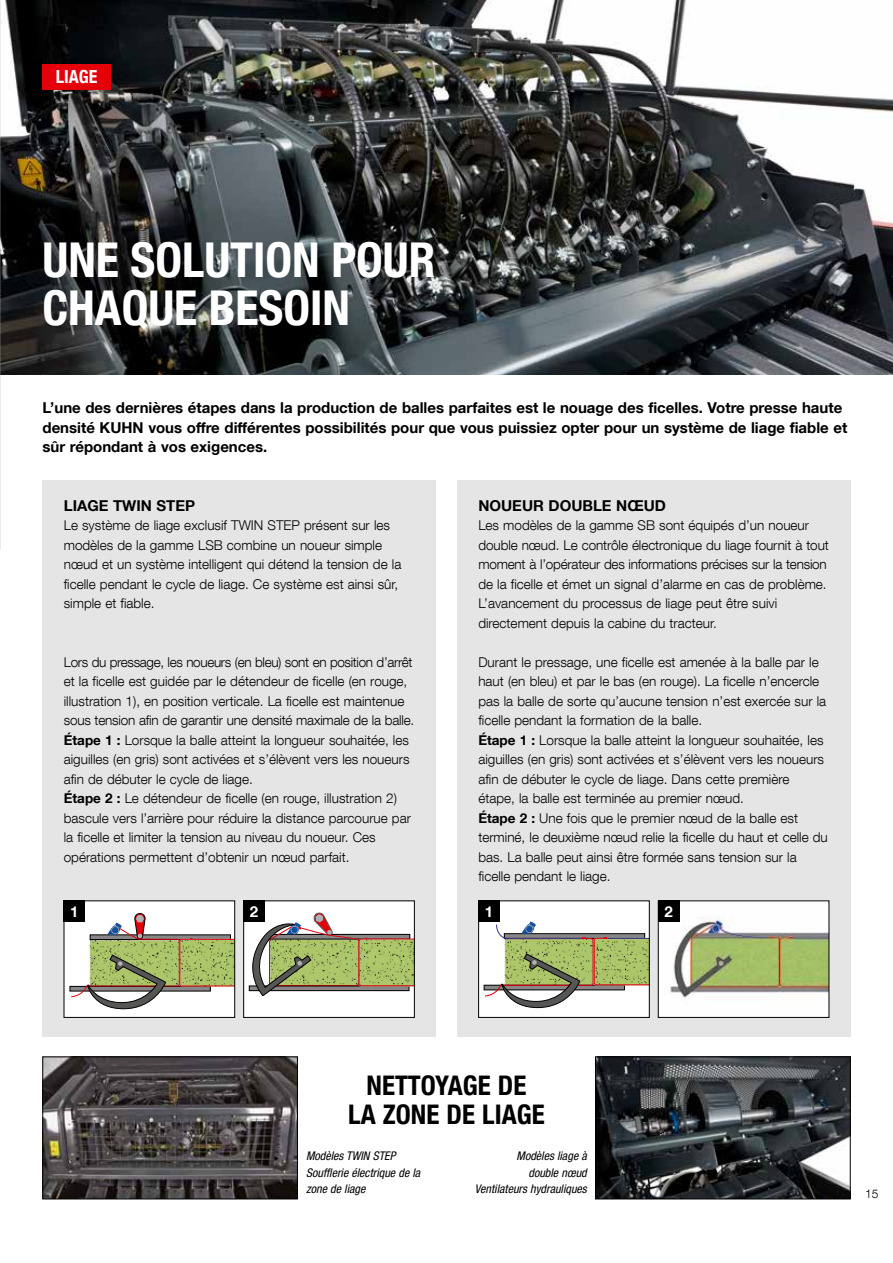
<style>
.page{position:relative;width:893px;height:1263px;background:#fff}
.page>*{position:absolute;margin:0;border:0;box-sizing:border-box;transform-origin:0 0}
.t1{font:700 condensed 48px/48px "Helvetica Neue LT Com";color:#fff}
.t2{font:700 condensed 27px/28.5px "Helvetica Neue LT Com";color:#000;text-align:center}
.t3{font:700 condensed 18px "Helvetica Neue LT Com";color:#fff}
.t4{font:700 15px/19.5px "Helvetica Neue LT Com";color:#000}
.t5{font:700 15px "Helvetica Neue LT Com";color:#fff}
.t6{font:300 13.5px/19.5px "Helvetica Neue LT Com";color:#000}
.t7{font:italic condensed 12px/16.5px "Helvetica Neue LT Com";color:#000}
.t8{font:300 12px "Helvetica Neue LT Com";color:#000}
.s1{font-weight:700}
</style>
<div class="page">
<img style="left:1px;top:0;width:892px;height:374px">
<svg style="left:595px;top:1056px;width:256px;height:143px"></svg>
<svg style="left:42px;top:1056px;width:256px;height:143px"></svg>
<div style="left:43px;top:481px;width:393px;height:556px;background:#e5e5e5"></div>
<div style="left:457px;top:481px;width:393px;height:556px;background:#e5e5e5"></div>
<div style="left:479px;top:901px;width:170px;height:116px;background:#fff"></div>
<img style="left:607px;top:933px;width:40px;height:58px">
<hr style="left:607px;top:938px;width:42px;height:1px;background:#3b3c91">
<hr style="left:596px;top:984px;width:53px;height:1px;background:#e3000c">
<svg style="left:484px;top:921px;width:123px;height:87px"></svg>
<div style="left:478px;top:901px;width:171px;height:117px;border:1px solid #000"></div>
<img style="left:0;top:0;width:1px;height:550px">
<img style="left:664px;top:903px;width:163px;height:113px">
<div style="left:658px;top:901px;width:171px;height:117px;border:1px solid #000"></div>
<div style="left:43px;top:64px;width:68px;height:25px;background:#e3000b"></div>
<div style="left:64px;top:901px;width:171px;height:116px;background:#fff"></div>
<div style="left:70px;top:986px;width:140px;height:5px;border:1px solid #000"></div>
<svg style="left:71px;top:913px;width:162px;height:96px"></svg>
<div style="left:64px;top:901px;width:171px;height:117px;border:1px solid #000"></div>
<div style="left:244px;top:901px;width:170px;height:116px;background:#fff"></div>
<svg style="left:248px;top:912px;width:165px;height:84px"></svg>
<div style="left:243px;top:901px;width:172px;height:117px;border:1px solid #000"></div>
<div style="left:64px;top:901px;width:21px;height:21px;background:#000"></div>
<div style="left:478px;top:901px;width:22px;height:21px;background:#000"></div>
<div style="left:243px;top:901px;width:22px;height:21px;background:#000"></div>
<div style="left:658px;top:901px;width:21px;height:21px;background:#000"></div>
<h3 class="t3" style="left:56px;top:66px;width:43px">LIAGE</h3>
<h1 class="t1" style="left:43px;top:236px;width:394px">UNE SOLUTION POUR<br>CHAQUE BESOIN</h1>
<p class="t4" style="left:43px;top:397px;width:806px">L’une des dernières étapes dans la production de balles parfaites est le nouage des ficelles. Votre presse haute densité KUHN vous offre différentes possibilités pour que vous puissiez opter pour un système de liage fiable et sûr répondant à vos exigences.</p>
<p class="t4" style="left:64px;top:495px;width:133px">LIAGE TWIN STEP</p>
<p class="t6" style="left:64px;top:515px;width:339px">Le système de liage exclusif TWIN STEP présent sur les modèles de la gamme LSB combine un noueur simple nœud et un système intelligent qui détend la tension de la ficelle pendant le cycle de liage. Ce système est ainsi sûr, simple et fiable.</p>
<p class="t6" style="left:64px;top:652px;width:352px">Lors du pressage, les noueurs (en bleu) sont en position d’arrêt et la ficelle est guidée par le détendeur de ficelle (en rouge, illustration 1), en position verticale. La ficelle est maintenue sous tension afin de garantir une densité maximale de la balle.<br><span class="s1">Étape 1 :</span> Lorsque la balle atteint la longueur souhaitée, les aiguilles (en gris) sont activées et s’élèvent vers les noueurs afin de débuter le cycle de liage.<br><span class="s1">Étape 2 :</span> Le détendeur de ficelle (en rouge, illustration 2) bascule vers l’arrière pour réduire la distance parcourue par la ficelle et limiter la tension au niveau du noueur. Ces opérations permettent d’obtenir un nœud parfait.</p>
<p class="t4" style="left:478px;top:495px;width:189px">NOUEUR DOUBLE NŒUD</p>
<p class="t6" style="left:478px;top:515px;width:352px">Les modèles de la gamme SB sont équipés d’un noueur double nœud. Le contrôle électronique du liage fournit à tout moment à l’opérateur des informations précises sur la tension de la ficelle et émet un signal d’alarme en cas de problème.<br>L’avancement du processus de liage peut être suivi directement depuis la cabine du tracteur.</p>
<p class="t6" style="left:478px;top:652px;width:351px">Durant le pressage, une ficelle est amenée à la balle par le haut (en bleu) et par le bas (en rouge). La ficelle n’encercle pas la balle de sorte qu’aucune tension n’est exercée sur la ficelle pendant la formation de la balle.<br><span class="s1">Étape 1 :</span> Lorsque la balle atteint la longueur souhaitée, les aiguilles (en gris) sont activées et s’élèvent vers les noueurs afin de débuter le cycle de liage. Dans cette première étape, la balle est terminée au premier nœud.<br><span class="s1">Étape 2 :</span> Une fois que le premier nœud de la balle est terminé, le deuxième nœud relie la ficelle du haut et celle du bas. La balle peut ainsi être formée sans tension sur la ficelle pendant le liage.</p>
<p class="t5" style="left:70px;top:902px;width:10px">1</p>
<p class="t5" style="left:250px;top:902px;width:10px">2</p>
<p class="t5" style="left:485px;top:902px;width:10px">1</p>
<p class="t5" style="left:664px;top:902px;width:10px">2</p>
<h2 class="t2" style="left:348px;top:1072px;width:198px">NETTOYAGE DE<br>LA ZONE DE LIAGE</h2>
<p class="t7" style="left:306px;top:1147px;width:116px">Modèles TWIN STEP<br>Soufflerie électrique de la zone de liage</p>
<p class="t7" style="left:475px;top:1147px;width:113px;text-align:right">Modèles liage à<br>double nœud<br>Ventilateurs hydrauliques</p>
<p class="t8" style="left:865px;top:1186px;width:15px">15</p>
</div>
